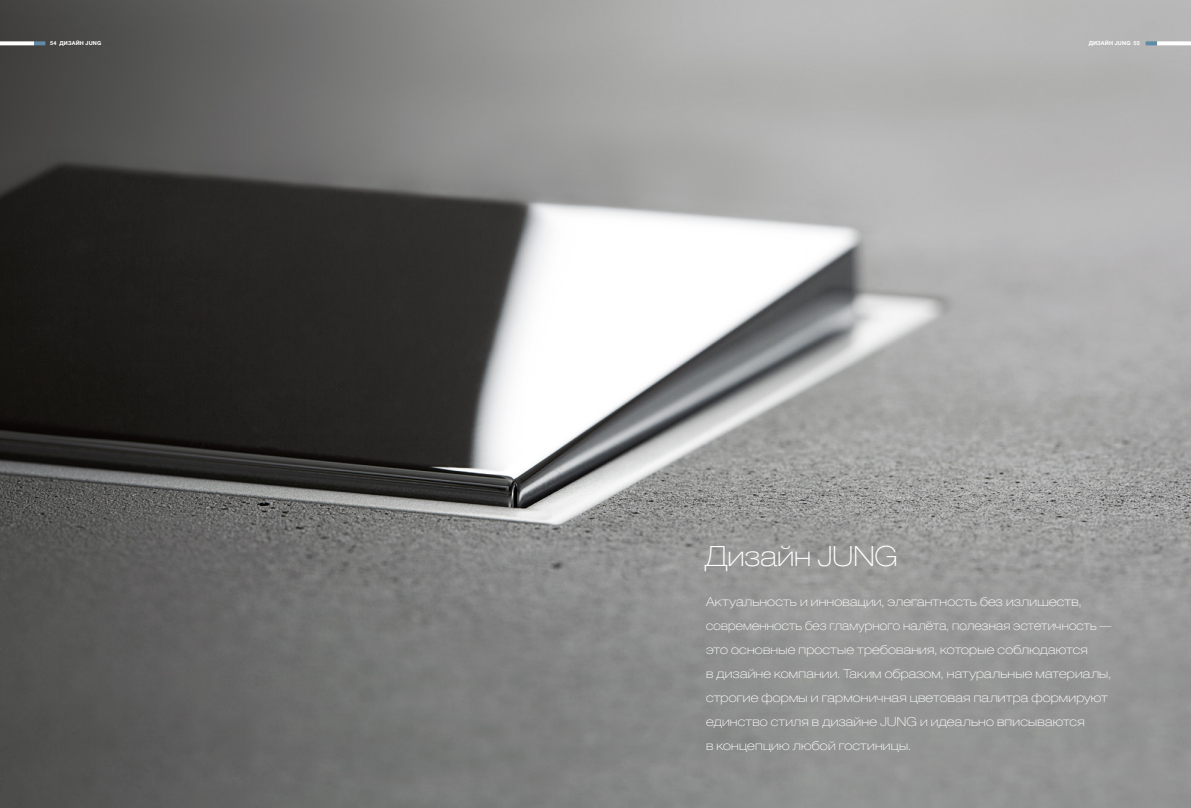
<style>
.page{position:relative;width:1191px;height:808px;background:#fff}
.page>*{position:absolute;margin:0;border:0;box-sizing:border-box;transform-origin:0 0}
.t1{font:100 expanded 28px "Helvetica Neue LTW1 G";color:#fff}
.t2{font:100 expanded 12.5px/24px "Helvetica Neue LTW1 G";letter-spacing:.015em;color:#fff}
.t3{font:700 5.5px "Helvetica Neue LTW1 G";letter-spacing:.03em;color:#fff}
</style>
<div class="page">
<img style="left:0;top:0;width:1191px;height:808px">
<svg style="left:1145px;top:41px;width:12px;height:4px"></svg>
<svg style="left:34px;top:41px;width:11px;height:4px"></svg>
<svg style="left:1157px;top:41px;width:34px;height:4px"></svg>
<svg style="left:0;top:41px;width:34px;height:4px"></svg>
<p class="t3" style="left:50px;top:40px;width:53px">54 ДИЗАЙН JUNG</p>
<p class="t3" style="left:1088px;top:40px;width:53px">ДИЗАЙН JUNG 55</p>
<h1 class="t1" style="left:704px;top:539px;width:195px">Дизайн JUNG</h1>
<p class="t2" style="left:706px;top:589px;width:407px">Актуальность и инновации, элегантность без излишеств, современность без гламурного налёта, полезная эстетичность — это основные простые требования, которые соблюдаются<br>в дизайне компании. Таким образом, натуральные материалы, строгие формы и гармоничная цветовая палитра формируют единство стиля в дизайне JUNG и идеально вписываются<br>в концепцию любой гостиницы.</p>
</div>
